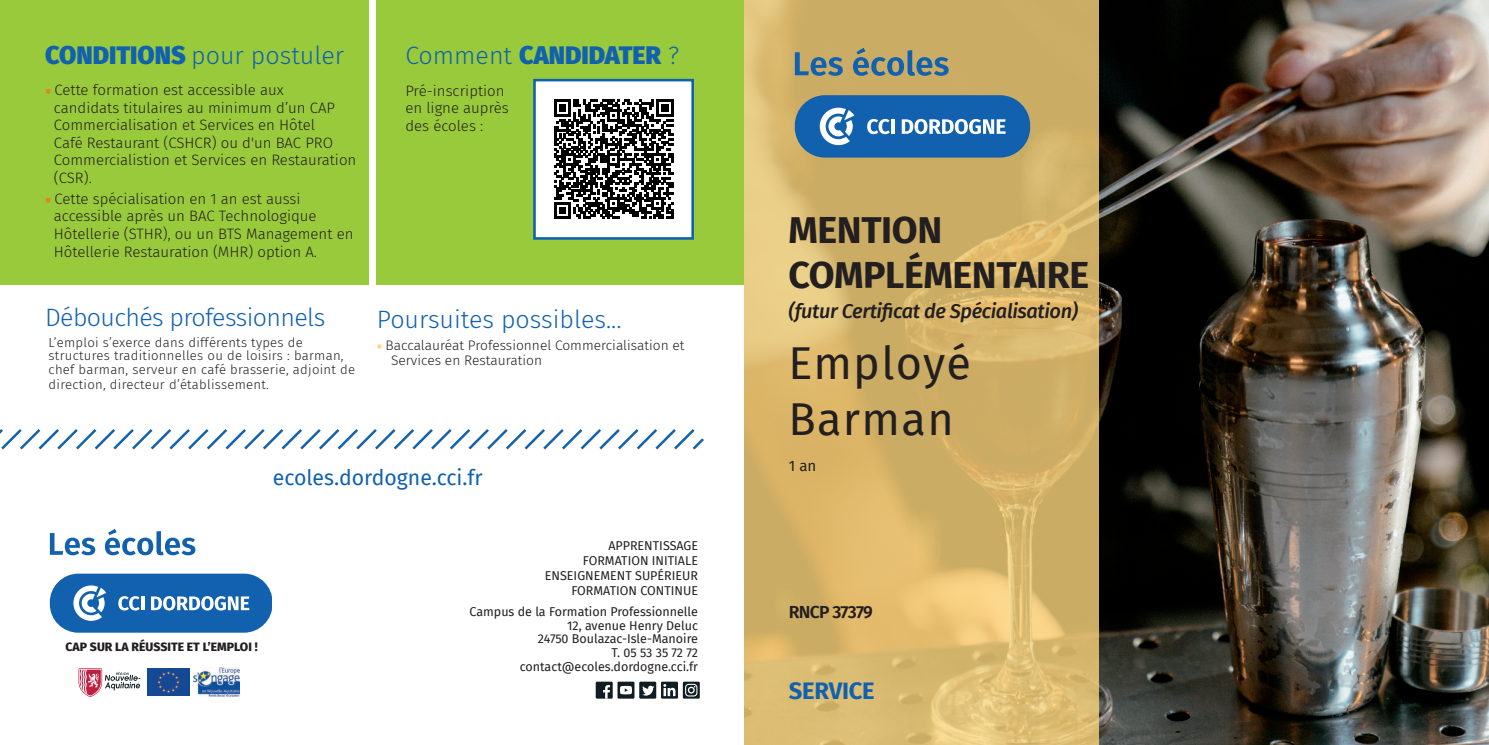
<style>
.page{position:relative;width:1489px;height:745px;background:#fff}
.page>*{position:absolute;margin:0;border:0;box-sizing:border-box;transform-origin:0 0}
.t1{font:45px/56.2px "Fira Sans";letter-spacing:.03em;color:#231f20}
.t2{font:700 37.5px/45px "Fira Sans";letter-spacing:-.01em;color:#231f20}
.t3{font:300 25px "Fira Sans";letter-spacing:-.015em;color:#1161af}
.t4{font:900 25px "Fira Sans";color:#1161af}
.t5{font:700 23.75px "Fira Sans";letter-spacing:-.01em;color:#1161af}
.t6{font:21.25px "Fira Sans";color:#1161af}
.t7{font:italic 500 20px "Fira Sans";letter-spacing:-.02em;color:#231f20}
.t8{font:600 17.5px "Fira Sans";letter-spacing:-.045em;color:#231f20}
.t9{font:300 15px/17.5px "Fira Sans";color:#231f20}
.t10{font:15px "Fira Sans";color:#231f20}
.t11{font:300 13.75px/15px "Fira Sans";color:#231f20}
.t12{font:300 13.12px/13.8px "Fira Sans";letter-spacing:.02em;color:#231f20}
.t13{font:12.5px/13.8px "Fira Sans";color:#231f20;text-align:right}
.t14{font:800 12.25px "Fira Sans";color:#231f20}
.s1{font-weight:900}
.s2{font-family:"Minion Pro";font-weight:400;color:#df8619}
.s3{font-weight:300}
.s4{font-family:"Minion Pro";font-weight:400;color:#fed77d}
</style>
<div class="page">
<div style="left:0;top:0;width:369px;height:284px;background:#99ca3b"></div>
<div style="left:376px;top:0;width:368px;height:284px;background:#99ca3b"></div>
<svg style="left:0;top:429px;width:704px;height:21px"></svg>
<svg style="left:78px;top:668px;width:62px;height:28px"></svg>
<img style="left:147px;top:668px;width:42px;height:27px">
<img style="left:193px;top:667px;width:46px;height:29px">
<svg style="left:50px;top:533px;width:45px;height:22px"></svg>
<svg style="left:105px;top:528px;width:90px;height:27px"></svg>
<svg style="left:50px;top:573px;width:222px;height:59px;background:#3b7dbd"></svg>
<div style="left:595px;top:681px;width:17px;height:17px;background:#101e23"></div>
<svg style="left:603px;top:685px;width:7px;height:13px"></svg>
<div style="left:617px;top:681px;width:17px;height:17px;background:#101e23"></div>
<svg style="left:620px;top:685px;width:12px;height:9px"></svg>
<div style="left:639px;top:681px;width:17px;height:17px;background:#101e23"></div>
<svg style="left:642px;top:685px;width:12px;height:10px"></svg>
<svg style="left:661px;top:681px;width:17px;height:17px"></svg>
<svg style="left:663px;top:683px;width:12px;height:12px"></svg>
<svg style="left:682px;top:681px;width:17px;height:17px"></svg>
<img style="left:1098px;top:0;width:390px;height:744px">
<svg style="left:744px;top:0;width:354px;height:744px;background:#d6b56c"></svg>
<svg style="left:794px;top:52px;width:48px;height:24px"></svg>
<svg style="left:853px;top:48px;width:95px;height:28px;background:#858f7f"></svg>
<div style="left:794px;top:95px;width:236px;height:62px;background:#1161af;border-radius:30px"></div>
<svg style="left:819px;top:108px;width:35px;height:37px"></svg>
<svg style="left:867px;top:119px;width:22px;height:15px"></svg>
<hr style="left:891px;top:119px;width:3px;height:15px;background:#fff">
<svg style="left:901px;top:119px;width:104px;height:15px"></svg>
<div style="left:534px;top:80px;width:158px;height:158px;background:#fff"></div>
<svg style="left:554px;top:100px;width:119px;height:119px"></svg>
<div style="left:533px;top:79px;width:161px;height:160px;border:3px solid #1161af"></div>
<h3 class="t3" style="left:45px;top:37px;width:300px"><span class="s1">CONDITIONS</span> pour postuler</h3>
<p class="t9" style="left:54px;top:81px;width:304px;text-indent:-9px"><span class="s2">■</span> Cette formation est accessible aux<br>candidats titulaires au minimum d’un CAP Commercialisation et Services en Hôtel<br>Café Restaurant (CSHCR) ou d'un BAC PRO Commercialistion et Services en Restauration (CSR).</p>
<p class="t9" style="left:54px;top:190px;width:301px;text-indent:-9px"><span class="s2">■</span> Cette spécialisation en 1 an est aussi accessible après un BAC Technologique Hôtellerie (STHR), ou un BTS Management en Hôtellerie Restauration (MHR) option A.</p>
<h3 class="t3" style="left:45px;top:299px;width:282px">Débouchés professionnels</h3>
<p class="t12" style="left:49px;top:335px;width:308px">L’emploi s’exerce dans différents types de structures traditionnelles ou de loisirs : barman, chef barman, serveur en café brasserie, adjoint de</p>
<p class="t12" style="left:49px;top:377px;width:222px">direction, directeur d’établissement.</p>
<h3 class="t4" style="left:405px;top:38px;width:275px"><span class="s3">Comment</span> CANDIDATER <span class="s3">?</span></h3>
<p class="t9" style="left:405px;top:82px;width:105px">Pré-inscription en ligne auprès des écoles :</p>
<h3 class="t3" style="left:377px;top:301px;width:246px">Poursuites possibles...</h3>
<p class="t11" style="left:391px;top:337px;width:295px;text-indent:-14px"><span class="s4">■</span> Baccalauréat Professionnel Commercialisation et<br>Services en Restauration</p>
<h3 class="t6" style="left:273px;top:462px;width:211px">ecoles.dordogne.cci.fr</h3>
<p class="t14" style="left:65px;top:637px;width:194px">CAP SUR LA RÉUSSITE ET L’EMPLOI !</p>
<p class="t13" style="left:545px;top:537px;width:155px;line-height:15px">APPRENTISSAGE<br>FORMATION INITIALE<br>ENSEIGNEMENT SUPÉRIEUR<br>FORMATION CONTINUE</p>
<p class="t13" style="left:469px;top:604px;width:230px">Campus de la Formation Professionnelle<br>12, avenue Henry Deluc<br>24750 Boulazac-Isle-Manoire<br>T. 05 53 35 72 72 contact@ecoles.dordogne.cci.fr</p>
<h2 class="t2" style="left:788px;top:207px;width:302px">MENTION<br>COMPLÉMENTAIRE</h2>
<h3 class="t7" style="left:788px;top:295px;width:291px">(futur Certificat de Spécialisation)</h3>
<h1 class="t1" style="left:788px;top:334px;width:184px">Employé<br>Barman</h1>
<p class="t10" style="left:788px;top:455px;width:29px">1 an</p>
<p class="t8" style="left:788px;top:598px;width:86px">RNCP 37379</p>
<h3 class="t5" style="left:788px;top:673px;width:87px">SERVICE</h3>
</div>
